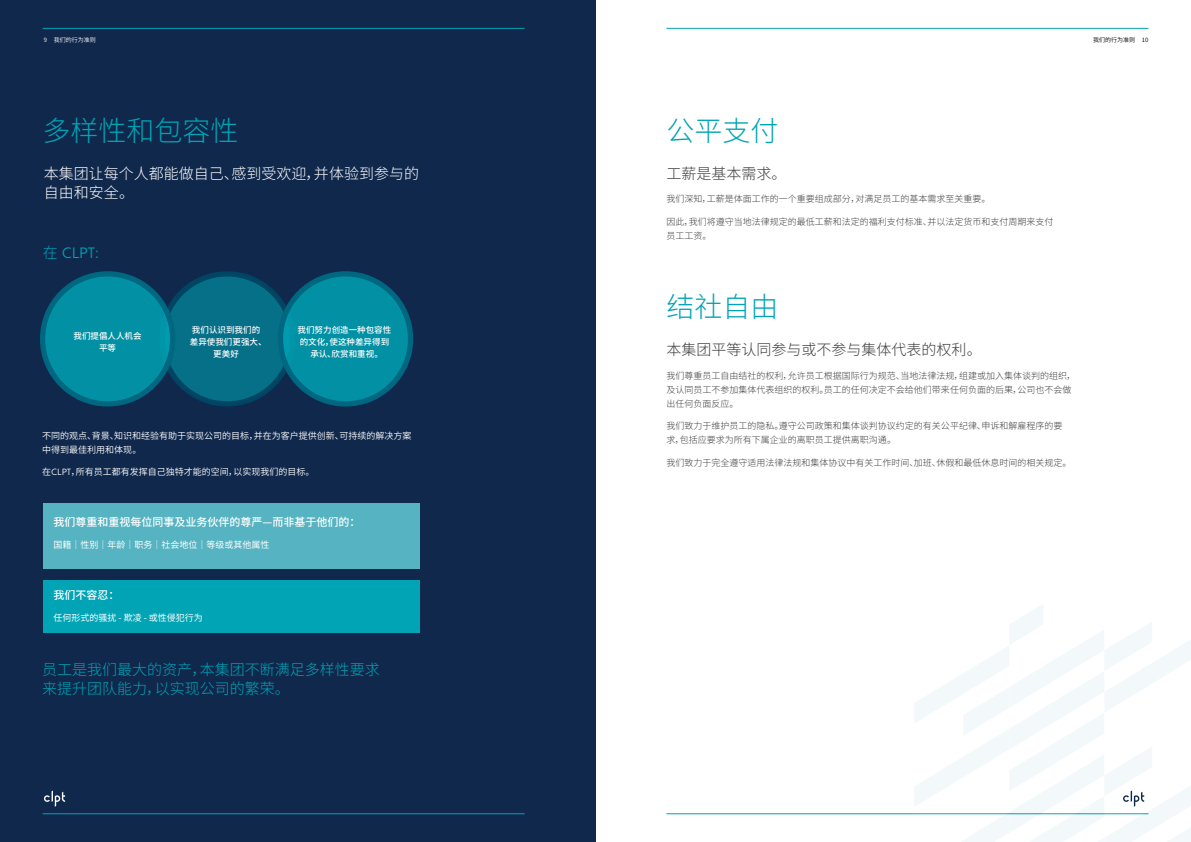
<style>
.page{position:relative;width:1191px;height:842px;background:#fff}
.page>*{position:absolute;margin:0;border:0;box-sizing:border-box;transform-origin:0 0}
.t1{font:300 28px "Source Han Sans SC";color:#00a4b5}
.t2{font:300 15px/19px "Source Han Sans SC";color:#00a4b5}
.t3{font:300 15px/19px "Source Han Sans SC";color:#fff}
.t4{font:300 15px "Source Han Sans SC";color:#3c3c3b}
.t5{font:15px "Soleil Lt";color:#00a4b5}
.t6{font:500 11px "Source Han Sans SC";color:#fff}
.t7{font:300 9px/14px "Source Han Sans SC";color:#3c3c3b}
.t8{font:9px/14px "Source Han Sans SC";color:#fff}
.t9{font:9px "Source Han Sans SC";color:#fff}
.t10{font:500 8.5px/11.8px "Source Han Sans SC";color:#fff;text-align:center}
.t11{font:6px "Source Han Sans SC";color:#000}
.t12{font:6px "Source Han Sans SC";color:#fff}
.s1{font-family:"Source Han Sans SC";font-weight:300}
.s2{font-family:"Soleil Lt"}
</style>
<div class="page">
<div style="left:0;top:0;width:595px;height:842px;background:#10284c"></div>
<div style="left:43px;top:503px;width:377px;height:66px;background:#56b3c1"></div>
<div style="left:43px;top:580px;width:377px;height:53px;background:#00a4b5"></div>
<hr style="left:43px;top:813px;width:481px;height:1px;background:#00a4b5">
<hr style="left:43px;top:28px;width:481px;height:1px;background:#00a4b5">
<hr style="left:666px;top:28px;width:482px;height:1px;background:#00a4b5">
<hr style="left:666px;top:813px;width:482px;height:1px;background:#00a4b5">
<div style="left:162px;top:274px;width:130px;height:130px;background:#067089;border-radius:50%"></div>
<div style="left:159px;top:271px;width:136px;height:135px;border:5px solid #004563;border-radius:50%"></div>
<div style="left:43px;top:273px;width:130px;height:130px;background:#0291a4;border-radius:50%"></div>
<div style="left:280px;top:274px;width:130px;height:130px;background:#0291a4;border-radius:50%"></div>
<div style="left:278px;top:271px;width:135px;height:135px;border:5px solid #006781;border-radius:50%"></div>
<div style="left:40px;top:271px;width:135px;height:135px;border:5px solid #006781;border-radius:50%"></div>
<svg style="left:914px;top:604px;width:277px;height:238px"></svg>
<svg style="left:44px;top:790px;width:21px;height:17px"></svg>
<p class="t12" style="left:44px;top:37px;width:53px">9 我们的行为准则</p>
<p class="t11" style="left:1093px;top:37px;width:57px">我们的行为准则 10</p>
<h1 class="t1" style="left:43px;top:115px;width:197px">多样性和包容性</h1>
<h2 class="t3" style="left:44px;top:164px;width:377px">本集团让每个人都能做自己、感到受欢迎，并体验到参与的自由和安全。</h2>
<h2 class="t5" style="left:43px;top:242px;width:57px"><span class="s1">在</span> CLPT:</h2>
<p class="t10" style="left:73px;top:330px;width:70px">我们提倡人人机会平等</p>
<p class="t10" style="left:190px;top:324px;width:78px">我们认识到我们的差异使我们更强大、更美好</p>
<p class="t10" style="left:297px;top:324px;width:95px">我们努力创造一种包容性的文化，使这种差异得到承认、欣赏和重视。</p>
<p class="t8" style="left:42px;top:429px;width:371px">不同的观点、背景、知识和经验有助于实现公司的目标，并在为客户提供创新、可持续的解决方案中得到最佳利用和体现。</p>
<p class="t8" style="left:42px;top:465px;width:274px">在<span class="s2">CLPT</span>，所有员工都有发挥自己独特才能的空间，以实现我们的目标。</p>
<p class="t6" style="left:54px;top:516px;width:308px">我们尊重和重视每位同事及业务伙伴的尊严—而非基于他们的：</p>
<p class="t9" style="left:54px;top:540px;width:218px">国籍｜性别｜年龄｜职务｜社会地位｜等级或其他属性</p>
<p class="t6" style="left:54px;top:589px;width:67px">我们不容忍：</p>
<p class="t9" style="left:54px;top:613px;width:151px">任何形式的骚扰 - 欺凌 - 或性侵犯行为</p>
<h2 class="t2" style="left:42px;top:661px;width:339px">员工是我们最大的资产，本集团不断满足多样性要求来提升团队能力，以实现公司的繁荣。</h2>
<h1 class="t1" style="left:666px;top:115px;width:113px">公平支付</h1>
<h2 class="t4" style="left:666px;top:165px;width:122px">工薪是基本需求。</h2>
<p class="t7" style="left:666px;top:192px;width:326px">我们深知，工薪是体面工作的一个重要组成部分，对满足员工的基本需求至关重要。</p>
<p class="t7" style="left:666px;top:215px;width:388px">因此，我们将遵守当地法律规定的最低工薪和法定的福利支付标准、并以法定货币和支付周期来支付员工工资。</p>
<h1 class="t1" style="left:666px;top:291px;width:113px">结社自由</h1>
<h2 class="t4" style="left:666px;top:341px;width:317px">本集团平等认同参与或不参与集体代表的权利。</h2>
<p class="t7" style="left:666px;top:368px;width:410px">我们尊重员工自由结社的权利，允许员工根据国际行为规范、当地法律法规，组建或加入集体谈判的组织，及认同员工不参加集体代表组织的权利。员工的任何决定不会给他们带来任何负面的后果，公司也不会做出任何负面反应。</p>
<p class="t7" style="left:666px;top:419px;width:397px">我们致力于维护员工的隐私。遵守公司政策和集体谈判协议约定的有关公平纪律、申诉和解雇程序的要求，包括应要求为所有下属企业的离职员工提供离职沟通。</p>
<p class="t7" style="left:666px;top:455px;width:407px">我们致力于完全遵守适用法律法规和集体协议中有关工作时间、加班、休假和最低休息时间的相关规定。</p>
</div>
